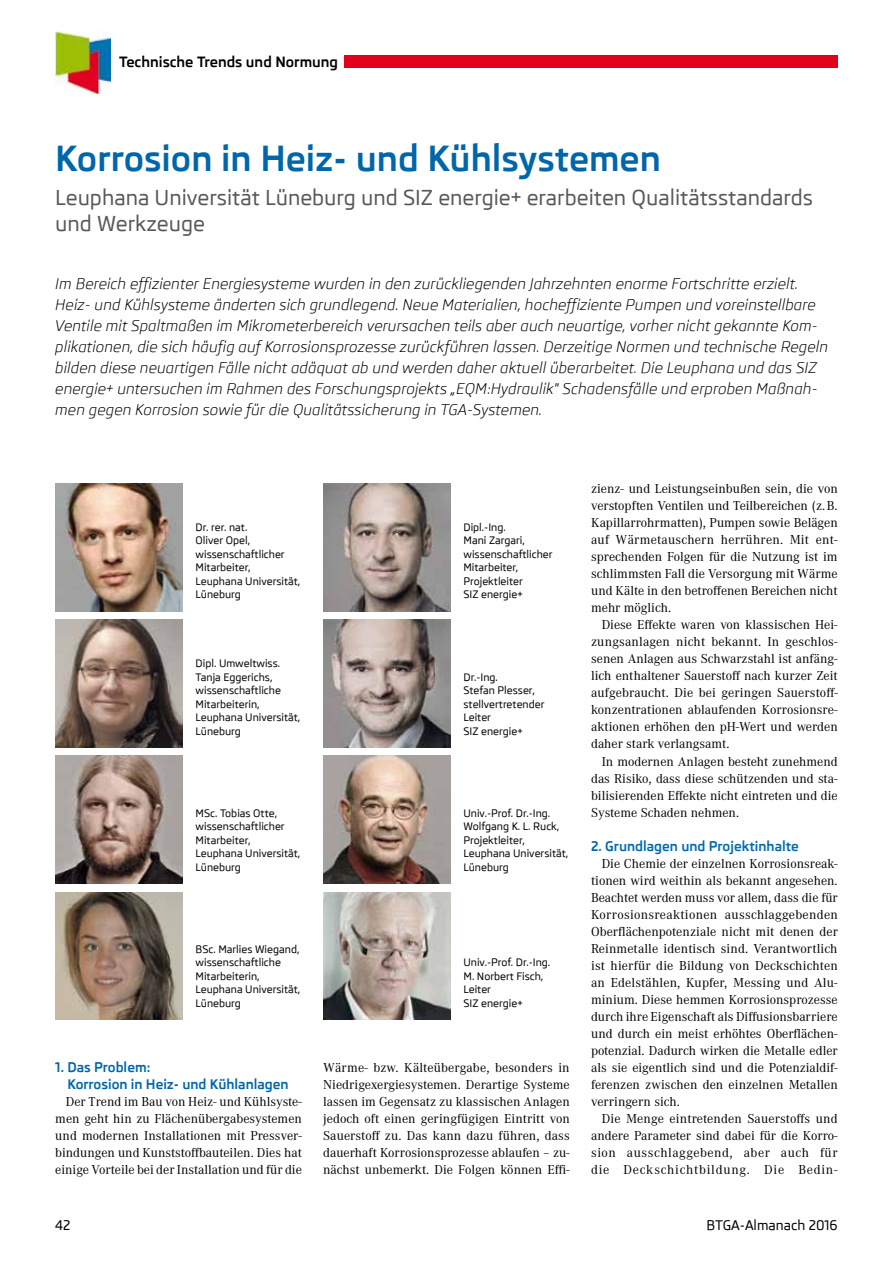
<style>
.page{position:relative;width:893px;height:1263px;background:#fff}
.page>*{position:absolute;margin:0;border:0;box-sizing:border-box;transform-origin:0 0}
.t1{font:700 35.25px "Skoda Pro";color:#06a}
.t2{font:500 21px/25.5px "Skoda Pro";color:#58585a}
.t3{font:italic 15px/21px "Skoda Pro";color:#000}
.t4{font:700 14.4px "Skoda Pro";color:#000}
.t5{font:13.5px/17px "Corporate A";color:#000;text-align:justify}
.t6{font:700 13.5px/17px "Skoda Pro";color:#06a}
.t7{font:700 13.5px "Skoda Pro";color:#006ab3}
.t8{font:500 13.5px "Skoda Pro";color:#000}
.t9{font:500 10.5px/13.5px "Skoda Pro";color:#000}
</style>
<div class="page">
<div style="left:344px;top:56px;width:494px;height:12px;background:#e2001a"></div>
<img style="left:55px;top:32px;width:55px;height:61px">
<img style="left:55px;top:484px;width:128px;height:127px">
<img style="left:323px;top:484px;width:128px;height:127px">
<img style="left:55px;top:620px;width:128px;height:127px">
<img style="left:323px;top:620px;width:128px;height:127px">
<img style="left:55px;top:756px;width:128px;height:127px">
<img style="left:323px;top:756px;width:128px;height:127px">
<img style="left:55px;top:892px;width:128px;height:128px">
<img style="left:323px;top:892px;width:128px;height:128px">
<p class="t4" style="left:119px;top:53px;width:221px">Technische Trends und Normung</p>
<h1 class="t1" style="left:55px;top:138px;width:607px">Korrosion in Heiz- und Kühlsystemen</h1>
<h2 class="t2" style="left:55px;top:185px;width:759px">Leuphana Universität Lüneburg und SIZ energie+ erarbeiten Qualitätsstandards und Werkzeuge</h2>
<p class="t3" style="left:55px;top:273px;width:774px">Im Bereich effizienter Energiesysteme wurden in den zurückliegenden Jahrzehnten enorme Fortschritte erzielt.<br>Heiz- und Kühlsysteme änderten sich grundlegend. Neue Materialien, hocheffiziente Pumpen und voreinstellbare Ventile mit Spaltmaßen im Mikrometerbereich verursachen teils aber auch neuartige, vorher nicht gekannte Kom&shy;plikationen, die sich häufig auf Korrosionsprozesse zurückführen lassen. Derzeitige Normen und technische Regeln bilden diese neuartigen Fälle nicht adäquat ab und werden daher aktuell überarbeitet. Die Leuphana und das SIZ energie+ untersuchen im Rahmen des Forschungsprojekts „EQM:Hydraulik" Schadensfälle und erproben Maßnah&shy;men gegen Korrosion sowie für die Qualitätssicherung in TGA-Systemen.</p>
<p class="t9" style="left:196px;top:520px;width:106px">Dr. rer. nat.<br>Oliver Opel, wissenschaftlicher<br>Mitarbeiter,<br>Leuphana Universität,<br>Lüneburg</p>
<p class="t9" style="left:463px;top:520px;width:91px">Dipl.-Ing.<br>Mani Zargari, wissenschaftlicher<br>Mitarbeiter,<br>Projektleiter<br>SIZ energie+</p>
<p class="t9" style="left:196px;top:657px;width:106px">Dipl. Umweltwiss.<br>Tanja Eggerichs, wissenschaftliche<br>Mitarbeiterin,<br>Leuphana Universität,<br>Lüneburg</p>
<p class="t9" style="left:463px;top:670px;width:82px">Dr.-Ing.<br>Stefan Plesser, stellvertretender<br>Leiter<br>SIZ energie+</p>
<p class="t9" style="left:196px;top:806px;width:106px">MSc. Tobias Otte, wissenschaftlicher<br>Mitarbeiter,<br>Leuphana Universität,<br>Lüneburg</p>
<p class="t9" style="left:463px;top:806px;width:106px">Univ.-Prof. Dr.-Ing.<br>Wolfgang K. L. Ruck,<br>Projektleiter,<br>Leuphana Universität,<br>Lüneburg</p>
<p class="t9" style="left:196px;top:942px;width:106px">BSc. Marlies Wiegand, wissenschaftliche<br>Mitarbeiterin,<br>Leuphana Universität,<br>Lüneburg</p>
<p class="t6" style="left:67px;top:1058px;width:223px;text-indent:-12px">1. Das Problem:<br>Korrosion in Heiz- und Kühlanlagen</p>
<p class="t5" style="left:55px;top:1093px;width:248px;text-indent:11px">Der Trend im Bau von Heiz- und Kühlsyste&shy;men geht hin zu Flächenübergabesystemen und modernen Installationen mit Pressver&shy;bindungen und Kunststoffbauteilen. Dies hat einige Vorteile bei der Installation und für die</p>
<p class="t9" style="left:463px;top:956px;width:88px">Univ.-Prof. Dr.-Ing.<br>M. Norbert Fisch,<br>Leiter<br>SIZ energie+</p>
<p class="t5" style="left:323px;top:1059px;width:248px">Wärme- bzw. Kälteübergabe, besonders in Niedrigexergiesystemen. Derartige Systeme lassen im Gegensatz zu klassischen Anlagen jedoch oft einen geringfügigen Eintritt von Sauerstoff zu. Das kann dazu führen, dass dauerhaft Korrosionsprozesse ablaufen – zu&shy;nächst unbemerkt. Die Folgen können Effi-</p>
<p class="t5" style="left:591px;top:481px;width:248px">zienz- und Leistungseinbußen sein, die von verstopften Ventilen und Teilbereichen (z. B.<br>Kapillarrohrmatten), Pumpen sowie Belägen auf Wärmetauschern herrühren. Mit ent&shy;sprechenden Folgen für die Nutzung ist im schlimmsten Fall die Versorgung mit Wärme und Kälte in den betroffenen Bereichen nicht mehr möglich.</p>
<p class="t5" style="left:591px;top:617px;width:248px;text-indent:11px">Diese Effekte waren von klassischen Hei&shy;zungsanlagen nicht bekannt. In geschlos&shy;senen Anlagen aus Schwarzstahl ist anfäng&shy;lich enthaltener Sauerstoff nach kurzer Zeit aufgebraucht. Die bei geringen Sauerstoff&shy;konzentrationen ablaufenden Korrosionsre&shy;aktionen erhöhen den pH-Wert und werden daher stark verlangsamt.</p>
<p class="t5" style="left:591px;top:753px;width:248px;text-indent:11px">In modernen Anlagen besteht zunehmend das Risiko, dass diese schützenden und sta&shy;bilisierenden Effekte nicht eintreten und die Systeme Schaden nehmen.</p>
<p class="t7" style="left:591px;top:838px;width:209px">2. Grundlagen und Projektinhalte</p>
<p class="t5" style="left:591px;top:855px;width:248px;text-indent:11px">Die Chemie der einzelnen Korrosionsreak&shy;tionen wird weithin als bekannt angesehen.<br>Beachtet werden muss vor allem, dass die für Korrosionsreaktionen ausschlaggebenden Oberflächenpotenziale nicht mit denen der Reinmetalle identisch sind. Verantwortlich ist hierfür die Bildung von Deckschichten an Edelstählen, Kupfer, Messing und Alu&shy;minium. Diese hemmen Korrosionsprozesse durch ihre Eigenschaft als Diffusionsbarriere und durch ein meist erhöhtes Oberflächen&shy;potenzial. Dadurch wirken die Metalle edler als sie eigentlich sind und die Potenzialdif&shy;ferenzen zwischen den einzelnen Metallen verringern sich.</p>
<p class="t5" style="left:591px;top:1110px;width:248px;text-indent:11px">Die Menge eintretenden Sauerstoffs und andere Parameter sind dabei für die Korro&shy;sion ausschlaggebend, aber auch für die Deckschichtbildung. Die Bedin-</p>
<p class="t8" style="left:55px;top:1217px;width:17px">42</p>
<p class="t8" style="left:707px;top:1217px;width:133px">BTGA-Almanach 2016</p>
</div>
